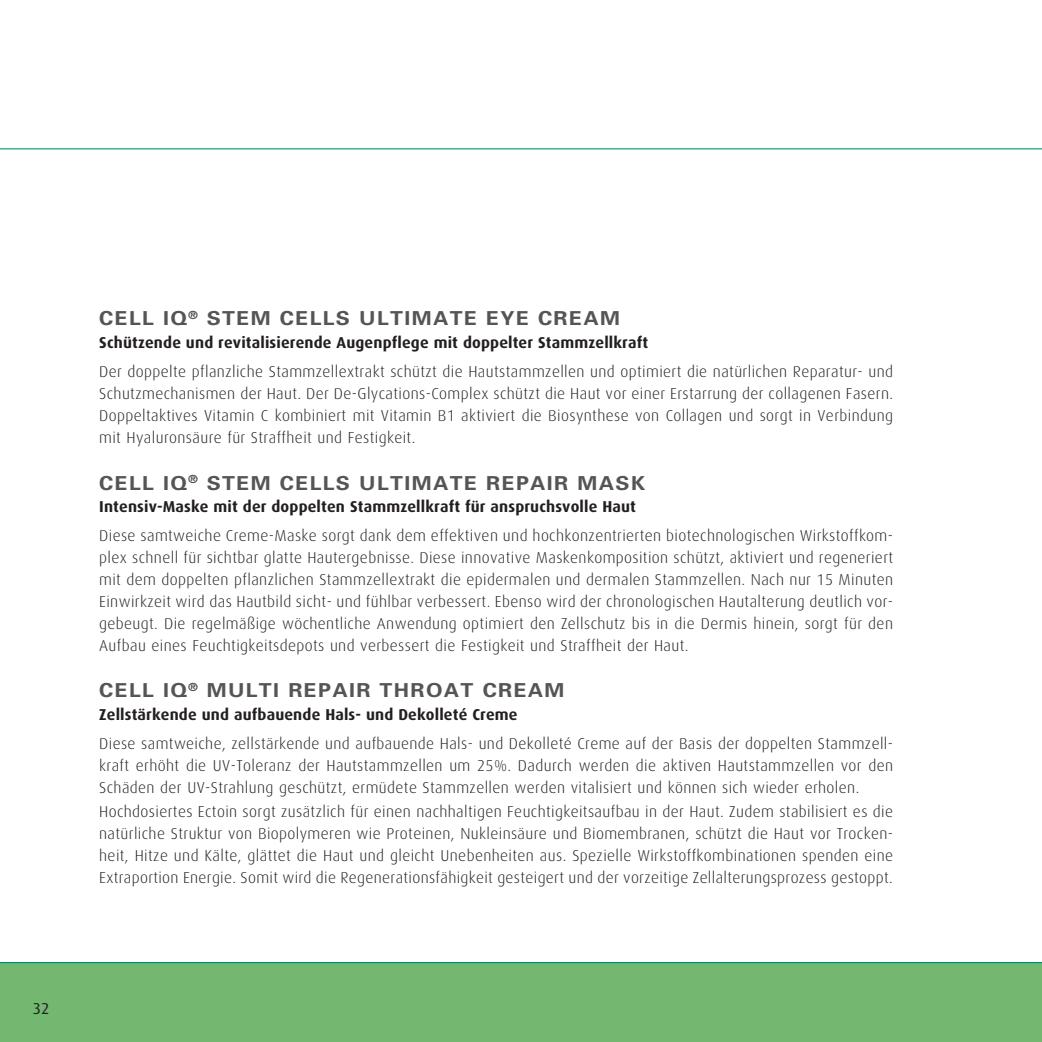
<style>
.page{position:relative;width:1042px;height:1042px;background:#fff}
.page>*{position:absolute;margin:0;border:0;box-sizing:border-box;transform-origin:0 0}
.t1{font:700 19.25px "Univers";letter-spacing:.065em;color:#545557;scale:1.1 1}
.t2{font:300 15.75px/21.9px "Dax";letter-spacing:.025em;color:#231f20;text-align:justify}
.t3{font:700 15.75px "Dax";letter-spacing:.01em;color:#231f20}
.t4{font:15.75px "Dax";color:#231f20}
</style>
<div class="page">
<div style="left:0;top:962px;width:1042px;height:80px;background:#73b771"></div>
<hr style="left:0;top:962px;width:1042px;height:1px;background:#008561">
<hr style="left:0;top:148px;width:1042px;height:1px;background:#008561">
<p class="t4" style="left:33px;top:1000px;width:18px">32</p>
<p class="t1" style="left:99px;top:307px;width:475px">CELL IQ<sup>®</sup> STEM CELLS ULTIMATE EYE CREAM</p>
<p class="t3" style="left:99px;top:333px;width:550px">Schützende und revitalisierende Augenpflege mit doppelter Stammzellkraft</p>
<p class="t2" style="left:99px;top:361px;width:795px">Der doppelte pflanzliche Stammzellextrakt schützt die Hautstammzellen und optimiert die natürlichen Reparatur- und Schutzmechanismen der Haut. Der De-Glycations-Complex schützt die Haut vor einer Erstarrung der collagenen Fasern.<br>Doppeltaktives Vitamin C kombiniert mit Vitamin B1 aktiviert die Biosynthese von Collagen und sorgt in Verbindung mit Hyaluronsäure für Straffheit und Festigkeit.</p>
<p class="t1" style="left:99px;top:471px;width:498px">CELL IQ<sup>®</sup> STEM CELLS ULTIMATE REPAIR MASK</p>
<p class="t3" style="left:99px;top:497px;width:538px">Intensiv-Maske mit der doppelten Stammzellkraft für anspruchsvolle Haut</p>
<p class="t2" style="left:99px;top:525px;width:795px">Diese samtweiche Creme-Maske sorgt dank dem effektiven und hochkonzentrierten biotechnologischen Wirkstoffkom&shy;plex schnell für sichtbar glatte Hautergebnisse. Diese innovative Maskenkomposition schützt, aktiviert und regeneriert mit dem doppelten pflanzlichen Stammzellextrakt die epidermalen und dermalen Stammzellen. Nach nur 15 Minuten Einwirkzeit wird das Hautbild sicht- und fühlbar verbessert. Ebenso wird der chronologischen Hautalterung deutlich vor&shy;gebeugt. Die regelmäßige wöchentliche Anwendung optimiert den Zellschutz bis in die Dermis hinein, sorgt für den Aufbau eines Feuchtigkeitsdepots und verbessert die Festigkeit und Straffheit der Haut.</p>
<p class="t1" style="left:99px;top:679px;width:424px">CELL IQ<sup>®</sup> MULTI REPAIR THROAT CREAM</p>
<p class="t3" style="left:99px;top:705px;width:420px">Zellstärkende und aufbauende Hals- und Dekolleté Creme</p>
<p class="t2" style="left:99px;top:733px;width:795px">Diese samtweiche, zellstärkende und aufbauende Hals- und Dekolleté Creme auf der Basis der doppelten Stammzell&shy;kraft erhöht die UV-Toleranz der Hautstammzellen um 25%. Dadurch werden die aktiven Hautstammzellen vor den Schäden der UV-Strahlung geschützt, ermüdete Stammzellen werden vitalisiert und können sich wieder erholen.</p>
<p class="t2" style="left:99px;top:801px;width:795px">Hochdosiertes Ectoin sorgt zusätzlich für einen nachhaltigen Feuchtigkeitsaufbau in der Haut. Zudem stabilisiert es die natürliche Struktur von Biopolymeren wie Proteinen, Nukleinsäure und Biomembranen, schützt die Haut vor Trocken&shy;heit, Hitze und Kälte, glättet die Haut und gleicht Unebenheiten aus. Spezielle Wirkstoffkombinationen spenden eine Extraportion Energie. Somit wird die Regenerationsfähigkeit gesteigert und der vorzeitige Zellalterungsprozess gestoppt.</p>
</div>
